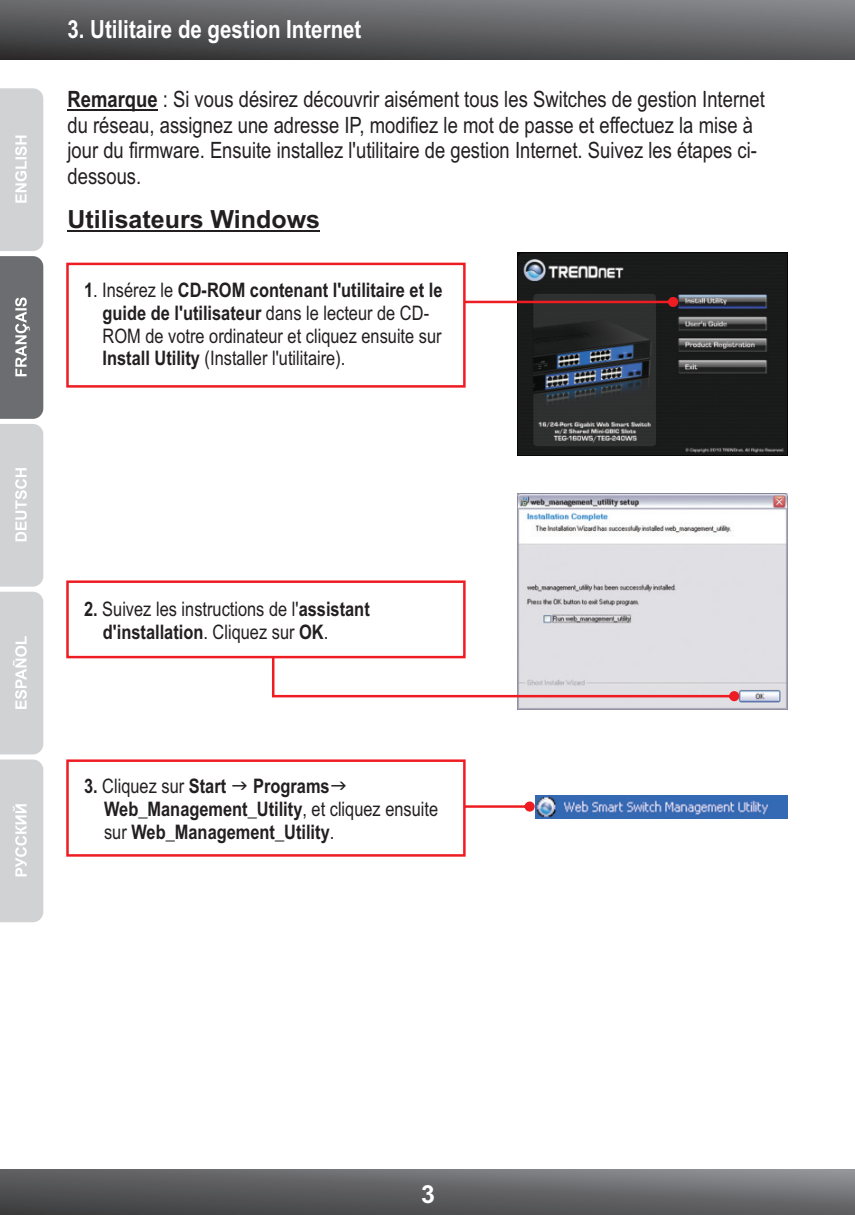
<style>
.page{position:relative;width:855px;height:1215px;background:#fff}
.page>*{position:absolute;margin:0;border:0;box-sizing:border-box;transform-origin:0 0}
.t1{font:700 25px "Arial Narrow";color:#fff}
.t2{font:700 25px "Arial";color:#231f20}
.t3{font:700 25px "Arial";color:#fff}
.t4{font:22.5px/25.5px "Arial Narrow";color:#231f20}
.t5{font:20px/22.8px "Arial Narrow";color:#231f20}
.t6{font:700 20px "Arial Narrow";color:#231f20}
.s1{font-weight:700}
.s2{font-weight:400}
</style>
<div class="page">
<svg style="left:0;top:0;width:855px;height:59px;background:#5e5e61"></svg>
<svg style="left:0;top:1170px;width:855px;height:45px;background:#606163"></svg>
<svg style="left:0;top:88px;width:43px;height:666px;background:#bebec0"></svg>
<svg style="left:0;top:760px;width:43px;height:162px;background:#d3d4d6"></svg>
<img style="left:518px;top:253px;width:270px;height:202px">
<img style="left:517px;top:493px;width:271px;height:217px">
<svg style="left:467px;top:282px;width:211px;height:25px"></svg>
<svg style="left:66px;top:579px;width:673px;height:122px"></svg>
<svg style="left:66px;top:262px;width:401px;height:126px"></svg>
<hr style="left:68px;top:109px;width:90px;height:1px;background:#231f20">
<hr style="left:68px;top:230px;width:252px;height:1px;background:#231f20">
<img style="left:535px;top:796px;width:253px;height:22px">
<svg style="left:66px;top:759px;width:469px;height:98px"></svg>
<p class="t1" style="left:68px;top:19px;width:295px">3. Utilitaire de gestion Internet</p>
<p class="t4" style="left:67px;top:89px;width:699px"><span class="s1">Remarque</span> : Si vous désirez découvrir aisément tous les Switches de gestion Internet du réseau, assignez une adresse IP, modifiez le mot de passe et effectuez la mise à jour du firmware. Ensuite installez l'utilitaire de gestion Internet. Suivez les étapes ci&shy;dessous.</p>
<p class="t2" style="left:68px;top:210px;width:254px">Utilisateurs Windows</p>
<p class="t5" style="left:103px;top:281px;width:341px;text-indent:-19px"><span class="s1">1</span>. Insérez le <span class="s1">CD-ROM contenant l'utilitaire et le guide de l'utilisateur</span> dans le lecteur de CD-ROM de votre ordinateur et cliquez ensuite sur <span class="s1">Install Utility</span> (Installer l'utilitaire).</p>
<p class="t5" style="left:103px;top:599px;width:268px;text-indent:-19px"><span class="s1">2.</span> Suivez les instructions de l'<span class="s1">assistant d'installation</span>. Cliquez sur <span class="s1">OK</span>.</p>
<p class="t5" style="left:84px;top:777px;width:144px"><span class="s1">3.</span> Cliquez sur <span class="s1">Start</span></p>
<p class="t6" style="left:104px;top:824px;width:232px"><span class="s2">sur</span> Web_Management_Utility<span class="s2">.</span></p>
<p class="t6" style="left:253px;top:779px;width:78px">Programs</p>
<p class="t6" style="left:104px;top:801px;width:336px">Web_Management_Utility<span class="s2">, et cliquez ensuite</span></p>
<p class="t3" style="left:421px;top:1185px;width:15px">3</p>
</div>
